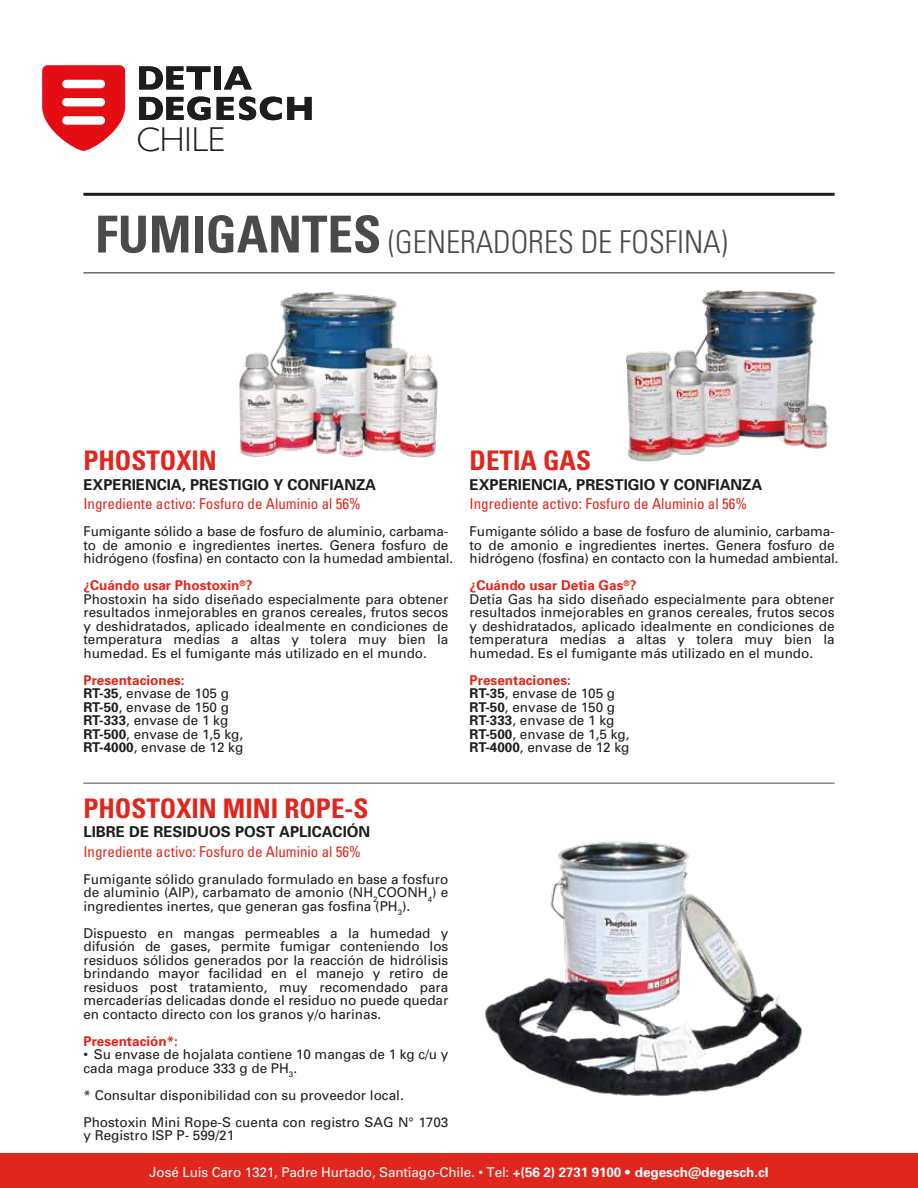
<style>
.page{position:relative;width:918px;height:1188px;background:#fff}
.page>*{position:absolute;margin:0;border:0;box-sizing:border-box;transform-origin:0 0}
.t1{font:300 34.5px "Gill Sans";color:#1d1d1b}
.t2{font:300 condensed 31.5px "Univers";color:#4a4a49}
.t3{font:700 condensed 27px "Univers";color:#e1261d}
.t4{font:condensed 15px "Univers";color:#e1261d}
.t5{font:700 15px "Univers";color:#1d1d1b}
.t6{font:13.5px/13.5px "Univers";color:#1d1d1b}
.t7{font:13.5px "Univers";letter-spacing:-.01em;color:#fff}
.t8{font:700 13.5px "Univers";color:#e1261d}
.s1{font-weight:700;font-size:51px}
.s2{font-weight:700;color:#e1261d}
.s3{font-weight:700}
.s4{font-weight:300}
</style>
<div class="page">
<hr style="left:83px;top:272px;width:752px;height:1px;background:#1d1d1b">
<hr style="left:83px;top:783px;width:752px;height:1px;background:#4a4a49">
<hr style="left:83px;top:193px;width:752px;height:3px;background:#1d1d1b">
<img style="left:626px;top:290px;width:202px;height:172px">
<div style="left:0;top:1154px;width:918px;height:34px;background:#e1261d"></div>
<img style="left:239px;top:292px;width:199px;height:166px">
<svg style="left:139px;top:66px;width:71px;height:23px"></svg>
<div style="left:214px;top:66px;width:7px;height:23px;background:#1d1d1b"></div>
<svg style="left:224px;top:66px;width:28px;height:23px"></svg>
<svg style="left:139px;top:97px;width:71px;height:23px"></svg>
<svg style="left:217px;top:97px;width:95px;height:23px"></svg>
<svg style="left:42px;top:65px;width:83px;height:86px"></svg>
<div style="left:62px;top:98px;width:43px;height:8px;background:#fff;border-radius:4px"></div>
<div style="left:62px;top:116px;width:43px;height:9px;background:#fff;border-radius:4px"></div>
<div style="left:62px;top:80px;width:43px;height:8px;background:#fff;border-radius:4px"></div>
<img style="left:485px;top:841px;width:318px;height:256px">
<h1 class="t1" style="left:136px;top:112px;width:90px">CHILE</h1>
<h2 class="t2" style="left:95px;top:222px;width:634px"><span class="s1">FUMIGANTES</span> (GENERADORES DE FOSFINA)</h2>
<h3 class="t3" style="left:83px;top:444px;width:135px">PHOSTOXIN</h3>
<p class="t5" style="left:83px;top:475px;width:294px">EXPERIENCIA, PRESTIGIO Y CONFIANZA</p>
<p class="t4" style="left:83px;top:494px;width:279px">Ingrediente activo: Fosfuro de Aluminio al 56%</p>
<p class="t6" style="left:83px;top:525px;width:371px">Fumigante sólido a base de fosfuro de aluminio, carbama&shy;to de amonio e ingredientes inertes. Genera fosfuro de hidrógeno (fosfina) en contacto con la humedad ambiental.</p>
<p class="t6" style="left:83px;top:579px;width:366px"><span class="s2">¿Cuándo usar Phostoxin</span><sup>®</sup><span class="s2">?<br></span>Phostoxin ha sido diseñado especialmente para obtener resultados inmejorables en granos cereales, frutos secos y deshidratados, aplicado idealmente en condiciones de temperatura medias a altas y tolera muy bien la humedad. Es el fumigante más utilizado en el mundo.</p>
<p class="t6" style="left:83px;top:673px;width:161px"><span class="s2">Presentaciones:<br></span><span class="s3">RT-35</span>, envase de 105 g<br><span class="s3">RT-50</span>, envase de 150 g<br><span class="s3">RT-333</span>, envase de 1 kg<br><span class="s3">RT-500</span>, envase de 1,5 kg,<br><span class="s3">RT-4000</span>, envase de 12 kg</p>
<h3 class="t3" style="left:83px;top:792px;width:287px">PHOSTOXIN MINI ROPE-S</h3>
<p class="t5" style="left:83px;top:823px;width:288px">LIBRE DE RESIDUOS POST APLICACIÓN</p>
<p class="t4" style="left:83px;top:842px;width:279px">Ingrediente activo: Fosfuro de Aluminio al 56%</p>
<p class="t6" style="left:83px;top:873px;width:366px;text-align:justify">Fumigante sólido granulado formulado en base a fosfuro de aluminio (AlP), carbamato de amonio (NH<sub>2</sub>COONH<sub>4</sub>) e ingredientes inertes, que generan gas fosfina (PH<sub>3</sub>).</p>
<p class="t6" style="left:83px;top:927px;width:366px;text-align:justify">Dispuesto en mangas permeables a la humedad y difusión de gases, permite fumigar conteniendo los residuos sólidos generados por la reacción de hidrólisis brindando mayor facilidad en el manejo y retiro de residuos post tratamiento, muy recomendado para mercaderías delicadas donde el residuo no puede quedar en contacto directo con los granos y/o harinas.</p>
<p class="t8" style="left:83px;top:1033px;width:96px">Presentación*:</p>
<p class="t6" style="left:83px;top:1048px;width:366px">• Su envase de hojalata contiene 10 mangas de 1 kg c/u y cada maga produce 333 g de PH<sub>3</sub>.</p>
<p class="t6" style="left:83px;top:1082px;width:366px;line-height:27px">* Consultar disponibilidad con su proveedor local.<br>Phostoxin Mini Rope-S cuenta con registro SAG N° 1703</p>
<p class="t6" style="left:83px;top:1129px;width:152px">y Registro ISP P- 599/21</p>
<h3 class="t3" style="left:470px;top:444px;width:123px">DETIA GAS</h3>
<p class="t5" style="left:470px;top:475px;width:294px">EXPERIENCIA, PRESTIGIO Y CONFIANZA</p>
<p class="t4" style="left:470px;top:494px;width:279px">Ingrediente activo: Fosfuro de Aluminio al 56%</p>
<p class="t6" style="left:470px;top:525px;width:370px">Fumigante sólido a base de fosfuro de aluminio, carbama&shy;to de amonio e ingredientes inertes. Genera fosfuro de hidrógeno (fosfina) en contacto con la humedad ambiental.</p>
<p class="t6" style="left:470px;top:579px;width:366px"><span class="s2">¿Cuándo usar Detia Gas</span><sup>®</sup><span class="s2">?<br></span>Detia Gas ha sido diseñado especialmente para obtener resultados inmejorables en granos cereales, frutos secos y deshidratados, aplicado idealmente en condiciones de temperatura medias a altas y tolera muy bien la humedad. Es el fumigante más utilizado en el mundo.</p>
<p class="t6" style="left:470px;top:673px;width:161px"><span class="s2">Presentaciones:<br></span><span class="s3">RT-35</span>, envase de 105 g<br><span class="s3">RT-50</span>, envase de 150 g<br><span class="s3">RT-333</span>, envase de 1 kg<br><span class="s3">RT-500</span>, envase de 1,5 kg,<br><span class="s3">RT-4000</span>, envase de 12 kg</p>
<p class="t7" style="left:149px;top:1164px;width:621px">José Luis Caro 1321, Padre Hurtado, Santiago-Chile. • Tel: <span class="s3">+(56 2) 2731 9100</span> <span class="s4">•</span> <span class="s3">degesch@degesch.cl</span></p>
</div>
